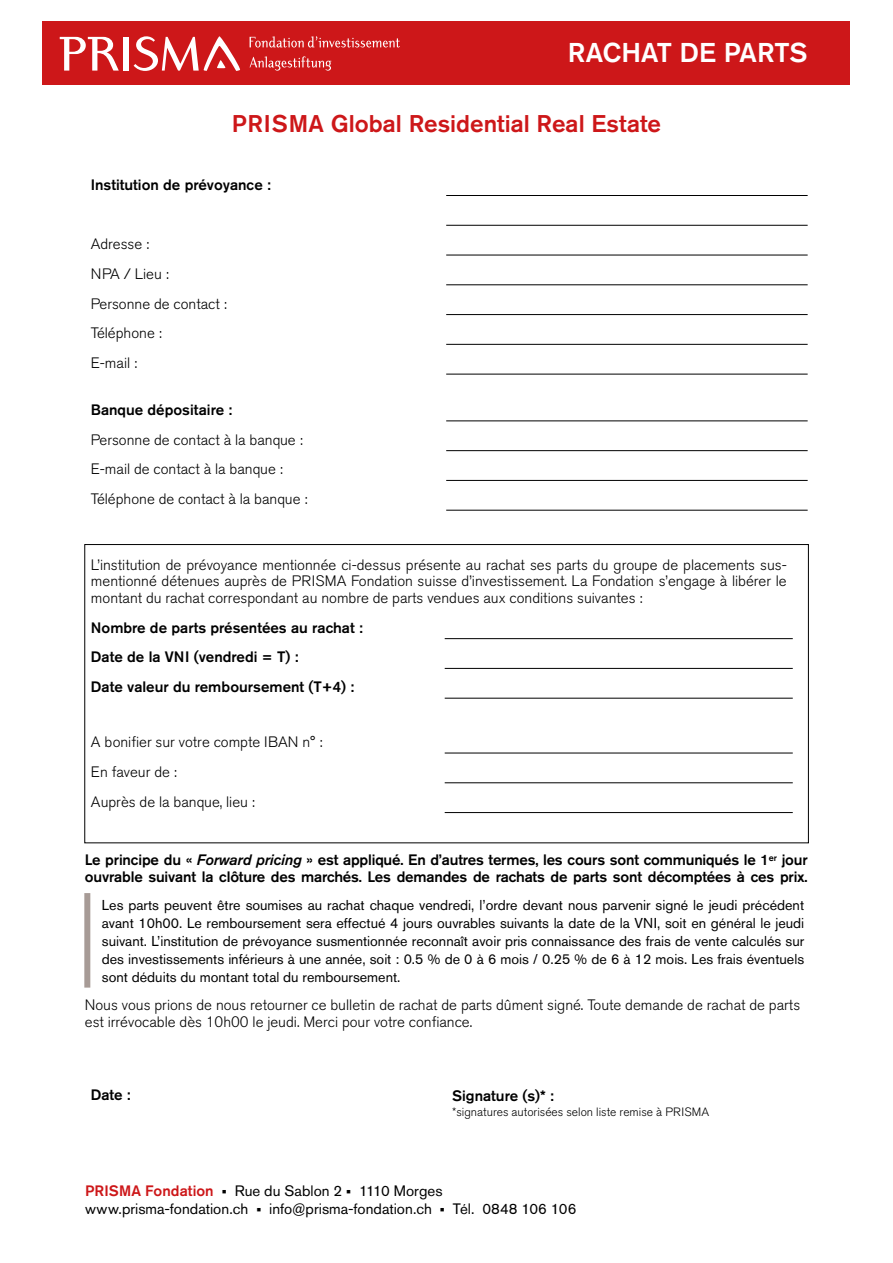
<style>
.page{position:relative;width:893px;height:1263px;background:#fff}
.page>*{position:absolute;margin:0;border:0;box-sizing:border-box;transform-origin:0 0}
.t1{font:500 27px "Akzidenz Grotesk BE";color:#fff}
.t2{font:500 24px "Akzidenz Grotesk BE";color:#cd1719}
.t3{font:300 15px/29.7px "Akzidenz Grotesk BE";color:#000}
.t4{font:500 15px/29.7px "Akzidenz Grotesk BE";letter-spacing:-.01em;color:#000}
.t5{font:15px/18px "Akzidenz Grotesk BE";color:#000}
.t6{font:14.25px/18px "Akzidenz Grotesk BE";color:#000;text-align:justify}
.t7{font:300 12px "Akzidenz Grotesk BE";color:#000}
.s1{font-style:italic}
.s2{font-weight:500;color:#cd1719}
</style>
<div class="page">
<div style="left:84px;top:893px;width:6px;height:94px;background:#a79b96"></div>
<hr style="left:446px;top:195px;width:362px;height:1px;background:#000">
<hr style="left:446px;top:225px;width:362px;height:1px;background:#000">
<hr style="left:446px;top:255px;width:362px;height:1px;background:#000">
<hr style="left:446px;top:285px;width:362px;height:1px;background:#000">
<hr style="left:446px;top:314px;width:362px;height:1px;background:#000">
<hr style="left:446px;top:344px;width:362px;height:1px;background:#000">
<hr style="left:446px;top:374px;width:362px;height:1px;background:#000">
<hr style="left:446px;top:421px;width:362px;height:1px;background:#000">
<hr style="left:446px;top:450px;width:362px;height:1px;background:#000">
<hr style="left:446px;top:480px;width:362px;height:1px;background:#000">
<hr style="left:446px;top:510px;width:362px;height:1px;background:#000">
<hr style="left:445px;top:668px;width:348px;height:1px;background:#000">
<hr style="left:445px;top:782px;width:348px;height:1px;background:#000">
<hr style="left:445px;top:638px;width:348px;height:1px;background:#000">
<hr style="left:445px;top:698px;width:348px;height:1px;background:#000">
<hr style="left:445px;top:753px;width:348px;height:1px;background:#000">
<hr style="left:445px;top:812px;width:348px;height:1px;background:#000">
<div style="left:42px;top:21px;width:808px;height:64px;background:#cd1719"></div>
<svg style="left:60px;top:37px;width:59px;height:34px"></svg>
<div style="left:124px;top:37px;width:5px;height:34px;background:#fff"></div>
<svg style="left:134px;top:36px;width:106px;height:35px"></svg>
<svg style="left:250px;top:36px;width:150px;height:12px"></svg>
<svg style="left:250px;top:56px;width:81px;height:15px"></svg>
<h1 class="t1" style="left:568px;top:36px;width:241px">RACHAT DE PARTS</h1>
<h2 class="t2" style="left:232px;top:109px;width:431px">PRISMA Global Residential Real Estate</h2>
<p class="t4" style="left:91px;top:169px;width:182px">Institution de prévoyance :</p>
<p class="t3" style="left:91px;top:229px;width:138px">Adresse :<br>NPA / Lieu :<br>Personne de contact :<br>Téléphone :<br>E-mail :</p>
<p class="t4" style="left:91px;top:394px;width:143px">Banque dépositaire :</p>
<p class="t3" style="left:91px;top:425px;width:218px">Personne de contact à la banque :<br>E-mail de contact à la banque :<br>Téléphone de contact à la banque :</p>
<p class="t3" style="left:91px;top:557px;width:697px;line-height:16.5px;text-align:justify">L’institution de prévoyance mentionnée ci-dessus présente au rachat ses parts du groupe de placements sus&shy;mentionné détenues auprès de PRISMA Fondation suisse d’investissement. La Fondation s’engage à libérer le montant du rachat correspondant au nombre de parts vendues aux conditions suivantes :</p>
<p class="t4" style="left:91px;top:612px;width:273px">Nombre de parts présentées au rachat :<br>Date de la VNI (vendredi = T) :<br>Date valeur du remboursement (T+4) :</p>
<p class="t3" style="left:91px;top:727px;width:233px">A bonifier sur votre compte IBAN n° :<br>En faveur de :<br>Auprès de la banque, lieu :</p>
<p class="t4" style="left:85px;top:852px;width:724px;line-height:16.5px">Le principe du « <span class="s1">Forward pricing</span> » est appliqué. En d’autres termes, les cours sont communiqués le 1<sup>er</sup> jour ouvrable suivant la clôture des marchés. Les demandes de rachats de parts sont décomptées à ces prix.</p>
<p class="t6" style="left:102px;top:896px;width:704px">Les parts peuvent être soumises au rachat chaque vendredi, l’ordre devant nous parvenir signé le jeudi précédent avant 10h00. Le remboursement sera effectué 4 jours ouvrables suivants la date de la VNI, soit en général le jeudi suivant. L’institution de prévoyance susmentionnée reconnaît avoir pris connaissance des frais de vente calculés sur des investissements inférieurs à une année, soit : 0.5 % de 0 à 6 mois / 0.25 % de 6 à 12 mois. Les frais éventuels sont déduits du montant total du remboursement.</p>
<p class="t3" style="left:85px;top:997px;width:717px;line-height:16.5px">Nous vous prions de nous retourner ce bulletin de rachat de parts dûment signé. Toute demande de rachat de parts est irrévocable dès 10h00 le jeudi. Merci pour votre confiance.</p>
<p class="t4" style="left:91px;top:1079px;width:41px">Date :</p>
<p class="t4" style="left:452px;top:1080px;width:103px">Signature (s)* :</p>
<p class="t7" style="left:452px;top:1105px;width:258px">*signatures autorisées selon liste remise à PRISMA</p>
<p class="t5" style="left:85px;top:1181px;width:493px"><span class="s2">PRISMA Fondation</span> • Rue du Sablon 2 • 1110 Morges www.prisma-fondation.ch • info@prisma-fondation.ch • Tél. 0848 106 106</p>
</div>
